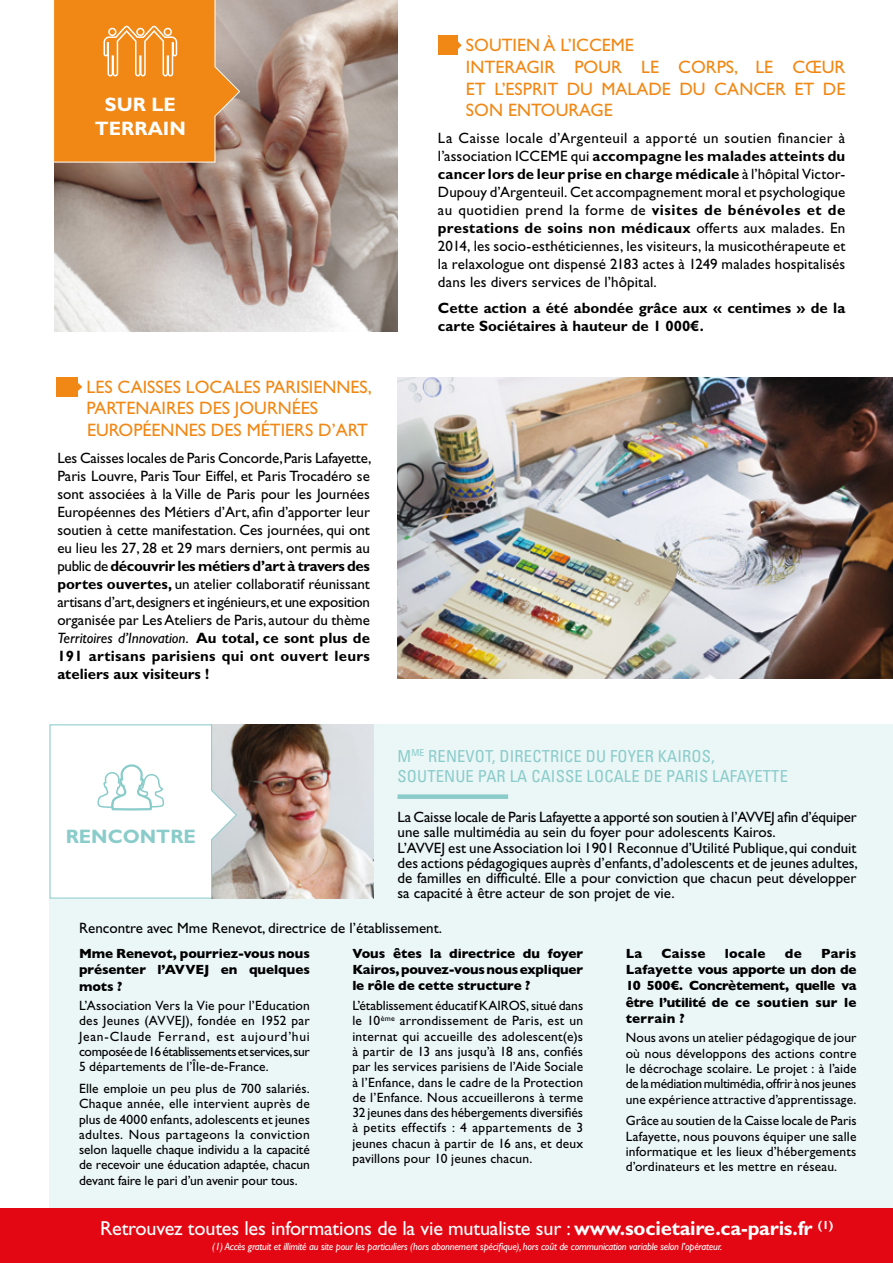
<style>
.page{position:relative;width:893px;height:1263px;background:#fff}
.page>*{position:absolute;margin:0;border:0;box-sizing:border-box;transform-origin:0 0}
.t1{font:20.25px "Gill Sans Std";letter-spacing:-.01em;color:#fff}
.t2{font:700 19.5px/24px "Gill Sans Std";color:#fff;text-align:center}
.t3{font:700 19.5px "Gill Sans Std";color:#89ccca}
.t4{font:18px/21.6px "Gill Sans Std";color:#f18815}
.t5{font:condensed 16.5px/19.8px "Univers";letter-spacing:.01em;color:#89ccca}
.t6{font:15px/18px "Gill Sans Std";color:#000;text-align:justify}
.t7{font:700 15px/18px "Gill Sans Std";color:#000}
.t8{font:13.5px/15.3px "Gill Sans Std";letter-spacing:.005em;color:#000;text-align:justify}
.t9{font:700 13.5px/16.2px "Gill Sans";letter-spacing:-.005em;color:#000;text-align:justify}
.t10{font:italic 10.5px "Gill Sans Std";letter-spacing:-.02em;color:#fff}
.s1{font-weight:700}
.s2{font-style:italic}
</style>
<div class="page">
<div style="left:50px;top:724px;width:843px;height:539px;background:#ebf6f6"></div>
<div style="left:397px;top:794px;width:111px;height:5px;background:#89ccca"></div>
<img style="left:237px;top:724px;width:136px;height:174px">
<svg style="left:49px;top:724px;width:188px;height:175px;background:#f3f7f7"></svg>
<div style="left:0;top:1209px;width:893px;height:54px;background:#e30613"></div>
<img style="left:54px;top:0;width:343px;height:331px">
<svg style="left:54px;top:0;width:187px;height:163px;background:#ea8f2d"></svg>
<div style="left:438px;top:36px;width:19px;height:19px;background:#f18815"></div>
<svg style="left:457px;top:38px;width:5px;height:15px"></svg>
<img style="left:397px;top:377px;width:496px;height:302px">
<div style="left:56px;top:377px;width:22px;height:20px;background:#f18815"></div>
<svg style="left:78px;top:383px;width:4px;height:8px"></svg>
<h2 class="t2" style="left:95px;top:93px;width:92px">SUR LE<br>TERRAIN</h2>
<p class="t4" style="left:87px;top:376px;width:287px">LES CAISSES LOCALES PARISIENNES,<br>PARTENAIRES DES JOURNÉES<br>EUROPÉENNES DES MÉTIERS D’ART</p>
<p class="t6" style="left:57px;top:449px;width:316px">Les Caisses locales de Paris Concorde, Paris Lafayette, Paris Louvre, Paris Tour Eiffel, et Paris Trocadéro se sont associées à la Ville de Paris pour les Journées Européennes des Métiers d’Art, afin d’apporter leur soutien à cette manifestation. Ces journées, qui ont eu lieu les 27, 28 et 29 mars derniers, ont permis au public de <span class="s1">découvrir les métiers d’art à travers des portes ouvertes,</span> un atelier collaboratif réunissant artisans d’art,designers et ingénieurs,et une exposition organisée par Les Ateliers de Paris, autour du thème <span class="s2">Territoires d’Innovation</span>. <span class="s1">Au total, ce sont plus de 191 artisans parisiens qui ont ouvert leurs ateliers aux visiteurs !</span></p>
<p class="t4" style="left:466px;top:35px;width:381px">SOUTIEN À L’ICCEME<br>INTERAGIR POUR LE CORPS, LE CŒUR<br>ET L’ESPRIT DU MALADE DU CANCER ET DE<br>SON ENTOURAGE</p>
<p class="t6" style="left:438px;top:129px;width:409px">La Caisse locale d’Argenteuil a apporté un soutien financier à l’association ICCEME qui <span class="s1">accompagne les malades atteints du cancer lors de leur prise en charge médicale</span> à l’hôpital Victor-Dupouy d’Argenteuil. Cet accompagnement moral et psychologique au quotidien prend la forme de <span class="s1">visites de bénévoles et de prestations de soins non médicaux</span> offerts aux malades. En 2014, les socio-esthéticiennes, les visiteurs, la musicothérapeute et la relaxologue ont dispensé 2183 actes à 1249 malades hospitalisés dans les divers services de l’hôpital.</p>
<p class="t7" style="left:438px;top:299px;width:409px">Cette action a été abondée grâce aux « centimes » de la carte Sociétaires à hauteur de 1 000€.</p>
<p class="t5" style="left:397px;top:746px;width:392px">M<sup>ME</sup> RENEVOT, DIRECTRICE DU FOYER KAIROS,<br>SOUTENUE PAR LA CAISSE LOCALE DE PARIS LAFAYETTE</p>
<p class="t6" style="left:397px;top:809px;width:462px;line-height:15.3px;text-align:left">La Caisse locale de Paris Lafayette a apporté son soutien à l’AVVEJ afin d’équiper une salle multimédia au sein du foyer pour adolescents Kairos.<br>L’AVVEJ est une Association loi 1901 Reconnue d’Utilité Publique, qui conduit des actions pédagogiques auprès d’enfants, d’adolescents et de jeunes adultes, de familles en difficulté. Elle a pour conviction que chacun peut développer sa capacité à être acteur de son projet de vie.</p>
<p class="t6" style="left:79px;top:918px;width:364px">Rencontre avec Mme Renevot, directrice de l’établissement.</p>
<h2 class="t3" style="left:66px;top:825px;width:132px">RENCONTRE</h2>
<p class="t9" style="left:79px;top:945px;width:232px">Mme Renevot, pourriez-vous nous présenter l’AVVEJ en quelques mots ?</p>
<p class="t8" style="left:79px;top:998px;width:232px">L’Association Vers la Vie pour l’Education des Jeunes (AVVEJ), fondée en 1952 par Jean-Claude Ferrand, est aujourd’hui composée de 16 établissements et services, sur 5 départements de l’Île-de-France.</p>
<p class="t8" style="left:79px;top:1081px;width:232px">Elle emploie un peu plus de 700 salariés.<br>Chaque année, elle intervient auprès de plus de 4000 enfants, adolescents et jeunes adultes. Nous partageons la conviction selon laquelle chaque individu a la capacité de recevoir une éducation adaptée, chacun devant faire le pari d’un avenir pour tous.</p>
<p class="t9" style="left:352px;top:945px;width:232px">Vous êtes la directrice du foyer Kairos, pouvez-vous nous expliquer le rôle de cette structure ?</p>
<p class="t8" style="left:352px;top:998px;width:232px">L’établissement éducatif KAIROS, situé dans le 10<sup>ème</sup> arrondissement de Paris, est un internat qui accueille des adolescent(e)s à partir de 13 ans jusqu’à 18 ans, confiés par les services parisiens de l’Aide Sociale à l’Enfance, dans le cadre de la Protection de l’Enfance. Nous accueillerons à terme 32 jeunes dans des hébergements diversifiés à petits effectifs : 4 appartements de 3 jeunes chacun à partir de 16 ans, et deux pavillons pour 10 jeunes chacun.</p>
<p class="t9" style="left:626px;top:945px;width:232px;text-indent:195px">Paris Lafayette vous apporte un don de 10 500€. Concrètement, quelle va être l’utilité de ce soutien sur le terrain ?</p>
<p class="t8" style="left:626px;top:1030px;width:232px">Nous avons un atelier pédagogique de jour où nous développons des actions contre le décrochage scolaire. Le projet : à l’aide de la médiation multimédia, offrir à nos jeunes une expérience attractive d’apprentissage.</p>
<p class="t8" style="left:626px;top:1113px;width:232px">Grâce au soutien de la Caisse locale de Paris Lafayette, nous pouvons équiper une salle informatique et les lieux d’hébergements d’ordinateurs et les mettre en réseau.</p>
<p class="t9" style="left:626px;top:945px;width:18px">La</p>
<p class="t9" style="left:661px;top:945px;width:45px">Caisse</p>
<p class="t9" style="left:725px;top:945px;width:42px">locale</p>
<p class="t9" style="left:785px;top:945px;width:18px">de</p>
<h1 class="t1" style="left:100px;top:1217px;width:734px">Retrouvez toutes les informations de la vie mutualiste sur : <span class="s1">www.societaire.ca-paris.fr</span> <sup>(1)</sup></h1>
<p class="t10" style="left:212px;top:1241px;width:512px">(1) Accès gratuit et illimité au site pour les particuliers (hors abonnement spécifique), hors coût de communication variable selon l’opérateur.</p>
</div>
